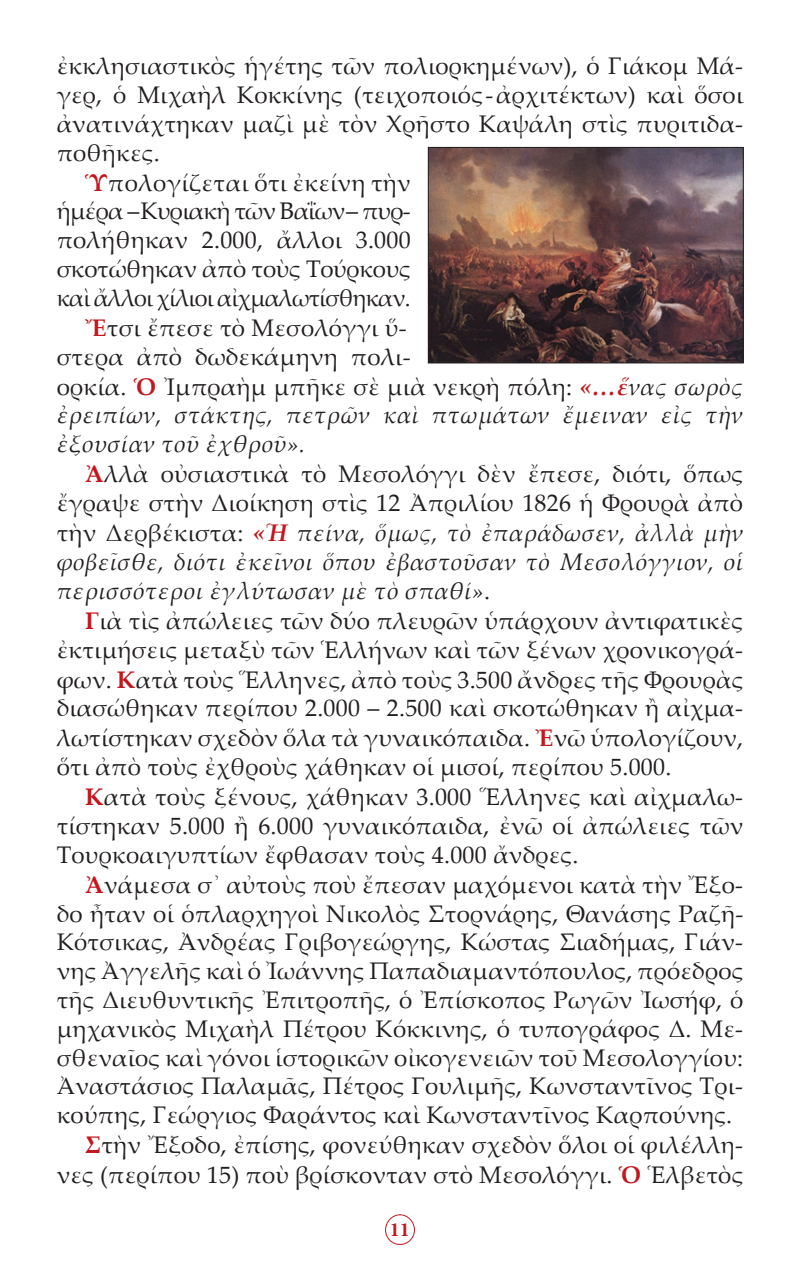
<style>
.page{position:relative;width:800px;height:1270px;background:#fff}
.page>*{position:absolute;margin:0;border:0;box-sizing:border-box;transform-origin:0 0}
.t1{font:24px/28.8px "Palatino Linotype";letter-spacing:.01em;color:#231f20;text-align:justify}
.t2{font:italic 24px/29px "Palatino Linotype";letter-spacing:.01em;color:#231f20}
.t3{font:24px "Palatino Linotype";letter-spacing:-.03em;color:#231f20}
.t4{font:24px/28.8px "Palatino Linotype";letter-spacing:-.01em;color:#231f20}
.t5{font:700 20px "Minion Pro";color:#c4161c}
.s1{font-weight:700;color:#c4161c}
.s2{font-style:normal}
.s3{font-weight:700;font-style:normal;color:#c4161c}
</style>
<div class="page">
<div style="left:385px;top:1214px;width:30px;height:31px;border:1px solid #c4161c;border-radius:50%"></div>
<img style="left:430px;top:149px;width:312px;height:212px">
<div style="left:428px;top:147px;width:316px;height:216px;border:1px solid #231f20"></div>
<p class="t1" style="left:57px;top:51px;width:688px">ἐκκλησιαστικὸς ἡγέτης τῶν πολιορκημένων), ὁ Γιάκομ Μά&shy;γερ, ὁ Μιχαὴλ Κοκκίνης (τειχοποιός-ἀρχιτέκτων) καὶ ὅσοι ἀνατινάχτηκαν μαζὶ μὲ τὸν Χρῆστο Καψάλη στὶς πυριτιδα&shy;ποθῆκες.</p>
<p class="t1" style="left:85px;top:167px;width:327px"><span class="s1">Ὑ</span>πολογίζεται ὅτι ἐκείνη τὴν</p>
<p class="t3" style="left:57px;top:194px;width:356px">ἡμέρα –Κυριακὴ τῶν Βαΐων– πυρ-</p>
<p class="t4" style="left:57px;top:225px;width:356px">πολήθηκαν 2.000, ἄλλοι 3.000 σκοτώθηκαν ἀπὸ τοὺς Τούρκους</p>
<p class="t3" style="left:57px;top:281px;width:356px">καὶ ἄλλοι χίλιοι αἰχμαλωτίσθηκαν.</p>
<p class="t1" style="left:85px;top:312px;width:323px"><span class="s1">Ἔ</span>τσι ἔπεσε τὸ Μεσολόγγι ὕ-</p>
<p class="t2" style="left:57px;top:341px;width:688px"><span class="s2">στερα ἀπὸ δωδεκάμηνη πολι-<br>ορκία.</span> <span class="s3">Ὁ</span> <span class="s2">Ἰμπραὴμ μπῆκε σὲ μιὰ νεκρὴ πόλη:</span> <span class="s1">«…ἕ</span>νας σωρὸς ἐρειπίων, στάκτης, πετρῶν καὶ πτωμάτων ἔμειναν εἰς τὴν ἐξουσίαν τοῦ ἐχθροῦ».</p>
<p class="t2" style="left:57px;top:459px;width:688px;text-align:justify;text-indent:28px"><span class="s3">Ἀ</span><span class="s2">λλὰ οὐσιαστικὰ τὸ Μεσολόγγι δὲν ἔπεσε, διότι, ὅπως ἔγραψε στὴν Διοίκηση στὶς 12 Ἀπριλίου 1826 ἡ Φρουρὰ ἀπὸ τὴν Δερβέκιστα:</span> <span class="s1">«Ἡ</span> πείνα, ὅμως, τὸ ἐπαράδωσεν, ἀλλὰ μὴν φοβεῖσθε, διότι ἐκεῖνοι ὅπου ἐβαστοῦσαν τὸ Μεσολόγγιον, οἱ περισσότεροι ἐγλύτωσαν μὲ τὸ σπαθί»<span class="s2">.</span></p>
<p class="t1" style="left:57px;top:605px;width:688px;text-indent:28px"><span class="s1">Γ</span>ιὰ τὶς ἀπώλειες τῶν δύο πλευρῶν ὑπάρχουν ἀντιφατικὲς ἐκτιμήσεις μεταξὺ τῶν Ἑλλήνων καὶ τῶν ξένων χρονικογρά&shy;φων. <span class="s1">Κ</span>ατὰ τοὺς Ἕλληνες, ἀπὸ τοὺς 3.500 ἄνδρες τῆς Φρουρὰς διασώθηκαν περίπου 2.000 – 2.500 καὶ σκοτώθηκαν ἢ αἰχμα&shy;λωτίστηκαν σχεδὸν ὅλα τὰ γυναικόπαιδα. <span class="s1">Ἐ</span>νῶ ὑπολογίζουν, ὅτι ἀπὸ τοὺς ἐχθροὺς χάθηκαν οἱ μισοί, περίπου 5.000.</p>
<p class="t1" style="left:57px;top:782px;width:688px;text-indent:28px"><span class="s1">Κ</span>ατὰ τοὺς ξένους, χάθηκαν 3.000 Ἕλληνες καὶ αἰχμαλω&shy;τίστηκαν 5.000 ἢ 6.000 γυναικόπαιδα, ἐνῶ οἱ ἀπώλειες τῶν Τουρκοαιγυπτίων ἔφθασαν τοὺς 4.000 ἄνδρες.</p>
<p class="t1" style="left:57px;top:869px;width:688px;text-indent:28px"><span class="s1">Ἀ</span>νάμεσα σ᾿ αὐτοὺς ποὺ ἔπεσαν μαχόμενοι κατὰ τὴν Ἔξο&shy;δο ἦταν οἱ ὁπλαρχηγοὶ Νικολὸς Στορνάρης, Θανάσης Ραζῆ-Κότσικας, Ἀνδρέας Γριβογεώργης, Κώστας Σιαδήμας, Γιάν&shy;νης Ἀγγελῆς καὶ ὁ Ἰωάννης Παπαδιαμαντόπουλος, πρόεδρος τῆς Διευθυντικῆς Ἐπιτροπῆς, ὁ Ἐπίσκοπος Ρωγῶν Ἰωσήφ, ὁ μηχανικὸς Μιχαὴλ Πέτρου Κόκκινης, ὁ τυπογράφος Δ. Με&shy;σθεναῖος καὶ γόνοι ἱστορικῶν οἰκογενειῶν τοῦ Μεσολογγίου:<br>Ἀναστάσιος Παλαμᾶς, Πέτρος Γουλιμῆς, Κωνσταντῖνος Τρι&shy;κούπης, Γεώργιος Φαράντος καὶ Κωνσταντῖνος Καρπούνης.</p>
<p class="t1" style="left:57px;top:1129px;width:688px;line-height:30px;text-align:right"><span class="s1">Σ</span>τὴν Ἔξοδο, ἐπίσης, φονεύθηκαν σχεδὸν ὅλοι οἱ φιλέλλη&shy;νες (περίπου 15) ποὺ βρίσκονταν στὸ Μεσολόγγι. <span class="s1">Ὁ</span> Ἑλβετὸς</p>
<p class="t5" style="left:390px;top:1216px;width:21px">11</p>
</div>
